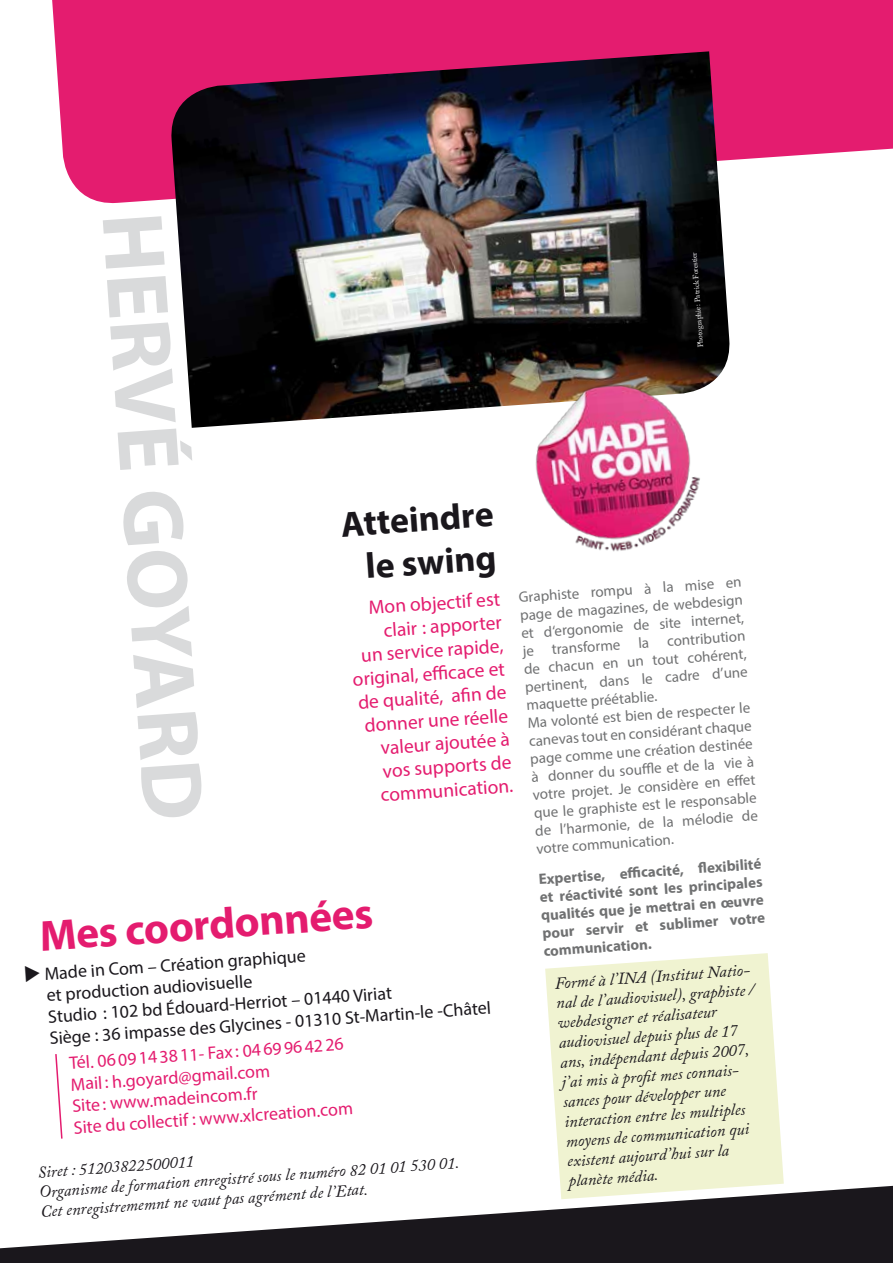
<style>
.page{position:relative;width:893px;height:1263px;background:#fff}
.page>*{position:absolute;margin:0;border:0;box-sizing:border-box;transform-origin:0 0}
.t1{font:700 87px "Myriad Pro";color:#d9dadb}
.t2{font:700 43.5px "Myriad Pro";color:#e41c6f}
.t3{font:700 36px/43.2px "Myriad Pro";color:#1a171c;text-align:right}
.t4{font:19.5px/23.4px "Myriad Pro";color:#e41c6f;text-align:right}
.t5{font:18px/21.6px "Myriad Pro";color:#1a171c}
.t6{font:18px/21.6px "Myriad Pro";color:#e41c6f}
.t7{font:italic 16.5px/19.8px "Adobe Caslon Pro";color:#1a171c}
.t8{font:15px/18px "Myriad Pro";color:#707172}
.t9{font:700 15px/18px "Myriad Pro";color:#707172;text-align:justify}
.t10{font:7.5px "Adobe Caslon Pro";color:#fff}
</style>
<div class="page">
<svg style="left:0;top:1185px;width:893px;height:78px;fill:#1a171c"></svg>
<svg style="left:52px;top:0;width:841px;height:204px;background:#e73780"></svg>
<svg style="left:545px;top:953px;width:239px;height:246px;background:#f0f3d5"></svg>
<img style="left:168px;top:51px;width:565px;height:377px">
<img style="left:519px;top:371px;width:203px;height:181px">
<svg style="left:55px;top:1054px;width:8px;height:85px"></svg>
<h1 class="t1" style="left:188px;top:209px;width:610px;rotate:86deg">HERVÉ GOYARD</h1>
<p class="t10" style="left:696px;top:348px;width:97px;rotate:-94deg">Photographie : Patrick Forestier</p>
<h3 class="t3" style="left:339px;top:502px;width:154px;rotate:-4deg">Atteindre le swing</h3>
<p class="t8" style="left:518px;top:588px;width:225px;rotate:-4deg">Graphiste rompu à la mise en page de magazines, de webdesign et d‘ergonomie de site internet, je transforme la contribution de chacun en un tout cohérent, pertinent, dans le cadre d’une maquette préétablie.<br>Ma volonté est bien de respecter le canevas tout en considérant chaque page comme une création destinée à donner du souffl e et de la vie à votre projet. Je considère en eff et que le graphiste est le responsable de l’harmonie, de la mélodie de votre communication.</p>
<p class="t9" style="left:538px;top:870px;width:225px;rotate:-4deg">Expertise, effi cacité, fl exibilité et réactivité sont les principales qualités que je mettrai en œuvre pour servir et sublimer votre communication.</p>
<h3 class="t4" style="left:347px;top:597px;width:154px;rotate:-4deg">Mon objectif est clair : apporter<br>un service rapide, original, effi cace et de qualité, afi n de donner une réelle valeur ajoutée à vos supports de communication.</h3>
<h2 class="t2" style="left:38px;top:908px;width:335px;rotate:-4deg">Mes coordonnées</h2>
<p class="t5" style="left:44px;top:963px;width:444px;text-indent:-21px;rotate:-4deg">◆ Made in Com – Création graphique<br>et production audiovisuelle<br>Studio : 102 bd Édouard-Herriot – 01440 Viriat<br>Siège : 36 impasse des Glycines - 01310 St-Martin-le -Châtel</p>
<p class="t7" style="left:554px;top:973px;width:200px;rotate:-4deg">Formé à l’INA (Institut Natio&shy;nal de l’audiovisuel), graphiste / webdesigner et réalisateur audiovisuel depuis plus de 17 ans, indépendant depuis 2007, j’ai mis à profi t mes connais&shy;sances pour développer une interaction entre les multiples moyens de communication qui existent aujourd’hui sur la planète média.</p>
<p class="t6" style="left:68px;top:1052px;width:281px;rotate:-4deg">Tél. 0609143811- Fax : 0469964226<br>Mail : h.goyard@gmail.com<br>Site: www.madeincom.fr<br>Site du collectif : www.xlcreation.com</p>
<p class="t7" style="left:37px;top:1162px;width:423px;rotate:-4deg">Siret : 51203822500011<br>Organisme de formation enregistré sous le numéro 82 01 01 530 01.<br>Cet enregistrememnt ne vaut pas agrément de l’Etat.</p>
</div>
